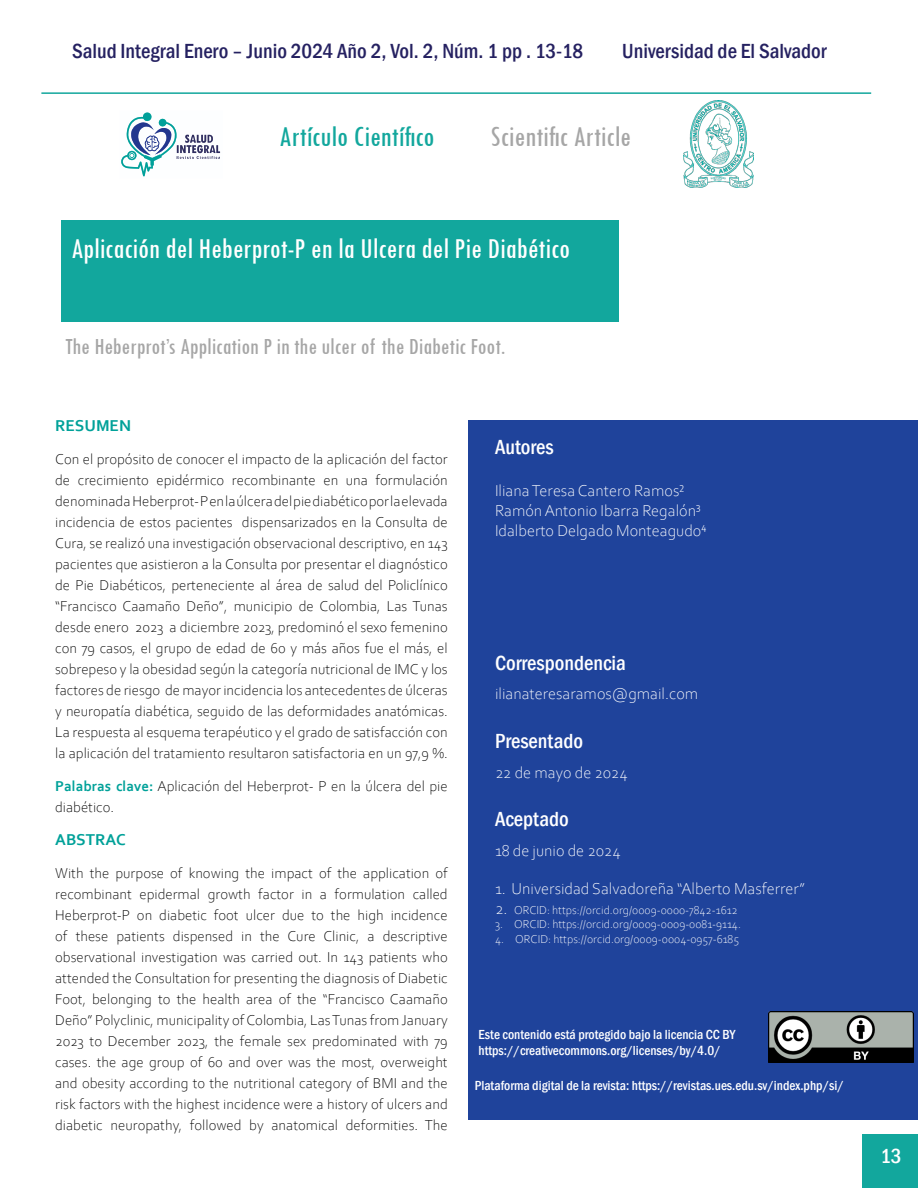
<style>
.page{position:relative;width:918px;height:1188px;background:#fff}
.page>*{position:absolute;margin:0;border:0;box-sizing:border-box;transform-origin:0 0}
.t1{font:condensed 30px "Tw Cen";color:#fff}
.t2{font:condensed 30px "Tw Cen";color:#12a79d}
.t3{font:condensed 30px "Tw Cen";color:#a6a6a6}
.t4{font:condensed 24px "Tw Cen";color:#a6a6a6}
.t5{font:500 condensed 21px "Franklin Gothic";color:#252161}
.t6{font:500 condensed 21px "Franklin Gothic";color:#fff}
.t7{font:300 16.5px "Corbel";color:#fff}
.t8{font:700 16.5px "Corbel";color:#00a199}
.cuerpo_de_texto{font:300 15px/21px "Corbel";color:#000;text-align:justify}
.t9{font:500 condensed 13.5px "Franklin Gothic";color:#fff}
.t10{font:300 12px "Corbel";color:#fff}
.s1{font-weight:700;color:#00a199}
.s2{font-size:16.5px}
</style>
<div class="page">
<div style="left:862px;top:1134px;width:56px;height:54px;background:#12a79d"></div>
<div style="left:62px;top:220px;width:558px;height:102px;background:#12a79d"></div>
<div style="left:468px;top:420px;width:450px;height:700px;background:#1f439b"></div>
<hr style="left:41px;top:92px;width:830px;height:2px;background:#12a79d">
<svg style="left:121px;top:112px;width:100px;height:65px"></svg>
<img style="left:683px;top:101px;width:70px;height:86px">
<img style="left:769px;top:1012px;width:144px;height:51px">
<p class="t5" style="left:72px;top:37px;width:513px">Salud Integral Enero – Junio 2024 Año 2, Vol. 2, Núm. 1 pp . 13-18</p>
<p class="t5" style="left:622px;top:37px;width:206px">Universidad de El Salvador</p>
<p class="t2" style="left:279px;top:118px;width:157px">Artículo Científico</p>
<p class="t3" style="left:491px;top:118px;width:142px">Scientific Article</p>
<p class="t1" style="left:71px;top:231px;width:501px">Aplicación del Heberprot-P en la Ulcera del Pie Diabético</p>
<p class="t4" style="left:65px;top:332px;width:442px">The Heberprot’s Application P in the ulcer of the Diabetic Foot.</p>
<p class="t8" style="left:55px;top:415px;width:77px">RESUMEN</p>
<p class="cuerpo_de_texto" style="left:55px;top:448px;width:394px">Con el propósito de conocer el impacto de la aplicación del factor de crecimiento epidérmico recombinante en una formulación denominada Heberprot- P en la úlcera del pie diabético por la elevada incidencia de estos pacientes dispensarizados en la Consulta de Cura, se realizó una investigación observacional descriptivo, en 143 pacientes que asistieron a la Consulta por presentar el diagnóstico de Pie Diabéticos, perteneciente al área de salud del Policlínico “Francisco Caamaño Deño”, municipio de Colombia, Las Tunas desde enero 2023 a diciembre 2023, predominó el sexo femenino con 79 casos, el grupo de edad de 60 y más años fue el más, el sobrepeso y la obesidad según la categoría nutricional de IMC y los factores de riesgo de mayor incidencia los antecedentes de úlceras y neuropatía diabética, seguido de las deformidades anatómicas.<br>La respuesta al esquema terapéutico y el grado de satisfacción con la aplicación del tratamiento resultaron satisfactoria en un 97,9 %.</p>
<p class="cuerpo_de_texto" style="left:55px;top:775px;width:394px"><span class="s1">Palabras clave:</span> Aplicación del Heberprot- P en la úlcera del pie diabético.</p>
<p class="t8" style="left:55px;top:829px;width:72px">ABSTRAC</p>
<p class="cuerpo_de_texto" style="left:55px;top:862px;width:394px">With the purpose of knowing the impact of the application of recombinant epidermal growth factor in a formulation called Heberprot-P on diabetic foot ulcer due to the high incidence of these patients dispensed in the Cure Clinic, a descriptive observational investigation was carried out. In 143 patients who attended the Consultation for presenting the diagnosis of Diabetic Foot, belonging to the health area of the “Francisco Caamaño Deño” Polyclinic, municipality of Colombia, Las Tunas from January 2023 to December 2023, the female sex predominated with 79 cases. the age group of 60 and over was the most, overweight and obesity according to the nutritional category of BMI and the risk factors with the highest incidence were a history of ulcers and diabetic neuropathy, followed by anatomical deformities. The</p>
<p class="t6" style="left:495px;top:434px;width:60px">Autores</p>
<p class="t7" style="left:495px;top:480px;width:191px">Iliana Teresa Cantero Ramos²</p>
<p class="t7" style="left:495px;top:500px;width:207px">Ramón Antonio Ibarra Regalón³</p>
<p class="t7" style="left:495px;top:520px;width:213px">Idalberto Delgado Monteagudo⁴</p>
<p class="t6" style="left:495px;top:649px;width:132px">Correspondencia</p>
<p class="t7" style="left:495px;top:683px;width:205px">ilianateresaramos@gmail.com</p>
<p class="t6" style="left:495px;top:727px;width:90px">Presentado</p>
<p class="t7" style="left:495px;top:762px;width:134px">22 de mayo de 2024</p>
<p class="t6" style="left:495px;top:805px;width:75px">Aceptado</p>
<p class="t7" style="left:495px;top:840px;width:127px">18 de junio de 2024</p>
<p class="t7" style="left:495px;top:878px;width:311px">1. Universidad Salvadoreña “Alberto Masferrer”</p>
<p class="t10" style="left:495px;top:902px;width:244px"><span class="s2">2.</span> ORCID: https://orcid.org/0009-0000-7842-1612</p>
<p class="t10" style="left:495px;top:917px;width:247px">3. ORCID: https://orcid.org/0009-0009-0081-9114.</p>
<p class="t10" style="left:495px;top:931px;width:246px">4. ORCID: https://orcid.org/0009-0004-0957-6185</p>
<p class="t9" style="left:479px;top:1025px;width:258px">Este contenido está protegido bajo la licencia CC BY</p>
<p class="t9" style="left:479px;top:1041px;width:244px">https://creativecommons.org/licenses/by/4.0/</p>
<p class="t9" style="left:475px;top:1077px;width:371px">Plataforma digital de la revista: https://revistas.ues.edu.sv/index.php/si/</p>
<h3 class="t6" style="left:880px;top:1142px;width:23px">13</h3>
</div>
